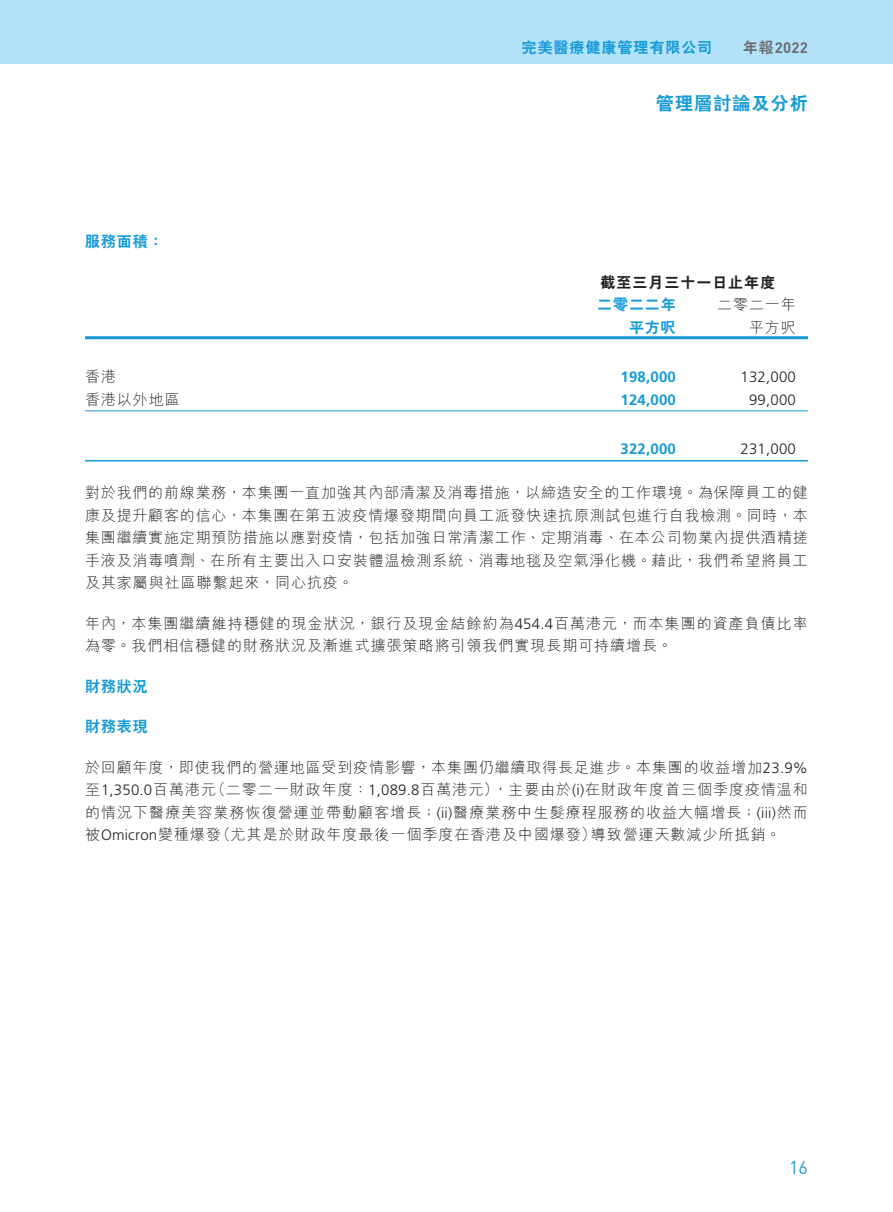
<style>
.page{position:relative;width:893px;height:1212px;background:#fff}
.page>*{position:absolute;margin:0;border:0;box-sizing:border-box;transform-origin:0 0}
.t1{font:800 18px "C Hei 2 HK";letter-spacing:.065em;color:#169ad7}
.t2{font:18px "DIN";color:#169ad7}
._11_P0{font:300 15px/22.5px "M Hei HK";letter-spacing:.065em;color:#231f20;text-align:justify}
._11_P0-2{font:300 15px "Frutiger LT Std";letter-spacing:.015em;color:#231f20}
._01_Body_Text{font:700 15px "Frutiger LT Std";letter-spacing:.015em;color:#169ad7}
._01_Body_Text-2{font:800 15px "C Hei 2 HK";letter-spacing:.065em;color:#169ad7}
._01_Body_Text-3{font:300 15px "Frutiger LT Std";letter-spacing:.015em;color:#231f20}
._01_Body_Text-4{font:800 15px "C Hei 2 HK";letter-spacing:.065em;color:#231f20}
._04___H2{font:800 15px "C Hei 2 HK";letter-spacing:.065em;color:#169ad7}
._01_Body_Text-5{font:300 15px "M Hei HK";letter-spacing:.065em;color:#231f20}
._15_Table_Stub{font:300 15px "M Hei HK";letter-spacing:.065em;color:#231f20}
.t3{font:700 15px "DIN Pro";color:#6c6d70}
._03_H1{font:800 15px "C Hei 2 HK";color:#169ad7}
.s1{font-family:"C Hei 2 HK";font-weight:800}
.s2{font-family:"Frutiger LT Std"}
.s3{font-family:"M Hei HK"}
</style>
<div class="page">
<div style="left:0;top:0;width:893px;height:64px;background:#b1e2f9"></div>
<hr style="left:85px;top:336px;width:483px;height:3px;background:#169ad7">
<hr style="left:568px;top:336px;width:120px;height:3px;background:#169ad7">
<hr style="left:688px;top:336px;width:120px;height:3px;background:#169ad7">
<hr style="left:85px;top:410px;width:483px;height:1px;background:#169ad7">
<hr style="left:568px;top:410px;width:120px;height:1px;background:#169ad7">
<hr style="left:688px;top:410px;width:120px;height:1px;background:#169ad7">
<hr style="left:85px;top:460px;width:483px;height:1px;background:#169ad7">
<hr style="left:568px;top:460px;width:120px;height:1px;background:#169ad7">
<hr style="left:688px;top:460px;width:120px;height:1px;background:#169ad7">
<p class="_01_Body_Text-2" style="left:522px;top:37px;width:192px">完美醫療健康管理有限公司</p>
<p class="t3" style="left:743px;top:37px;width:67px"><span class="s1">年報</span>2022</p>
<p class="_04___H2" style="left:85px;top:232px;width:80px">服務面積：</p>
<p class="_15_Table_Stub" style="left:85px;top:366px;width:32px">香港</p>
<p class="_15_Table_Stub" style="left:85px;top:389px;width:96px">香港以外地區</p>
<p class="t1" style="left:656px;top:91px;width:154px">管理層討論及分析</p>
<p class="_01_Body_Text-4" style="left:601px;top:272px;width:176px">截至三月三十一日止年度</p>
<p class="_01_Body_Text-5" style="left:717px;top:294px;width:80px">二零二一年</p>
<p class="_01_Body_Text-2" style="left:597px;top:295px;width:80px">二零二二年</p>
<p class="_01_Body_Text-2" style="left:629px;top:317px;width:48px">平方呎</p>
<p class="_01_Body_Text-5" style="left:749px;top:317px;width:48px">平方呎</p>
<p class="_01_Body_Text" style="left:620px;top:368px;width:57px">198,000</p>
<p class="_01_Body_Text-3" style="left:740px;top:369px;width:57px">132,000</p>
<p class="_01_Body_Text" style="left:620px;top:391px;width:57px">124,000</p>
<p class="_01_Body_Text-3" style="left:749px;top:391px;width:48px">99,000</p>
<p class="_01_Body_Text" style="left:620px;top:440px;width:57px">322,000</p>
<p class="_11_P0" style="left:85px;top:481px;width:724px">對於我們的前線業務，本集團一直加強其內部清潔及消毒措施，以締造安全的工作環境。為保障員工的健康及提升顧客的信心，本集團在第五波疫情爆發期間向員工派發快速抗原測試包進行自我檢測。同時，本集團繼續實施定期預防措施以應對疫情，包括加強日常清潔工作、定期消毒、在本公司物業內提供酒精搓手液及消毒噴劑、在所有主要出入口安裝體温檢測系統、消毒地毯及空氣淨化機。藉此，我們希望將員工及其家屬與社區聯繫起來，同心抗疫。</p>
<p class="_11_P0" style="left:85px;top:611px;width:724px">年內，本集團繼續維持穩健的現金狀況，銀行及現金結餘約為<span class="s2">454.4</span>百萬港元，而本集團的資產負債比率為零。我們相信穩健的財務狀況及漸進式擴張策略將引領我們實現長期可持續增長。</p>
<p class="_03_H1" style="left:85px;top:676px;width:64px">財務狀況</p>
<p class="_04___H2" style="left:85px;top:717px;width:64px">財務表現</p>
<p class="_11_P0" style="left:85px;top:755px;width:724px;text-align:right">於回顧年度，即使我們的營運地區受到疫情影響，本集團仍繼續取得長足進步。本集團的收益增加<span class="s2">23.9%</span>，主要由於 <span class="s2">)i(</span> 在財政年度首三個季度疫情温和</p>
<p class="_01_Body_Text-3" style="left:740px;top:441px;width:57px">231,000</p>
<p class="_11_P0" style="left:211px;top:778px;width:289px">（二零二一財政年度：<span class="s2">1,089.8</span>百萬港元）</p>
<p class="_11_P0-2" style="left:85px;top:781px;width:133px"><span class="s3">至</span>1,350.0<span class="s3">百萬港元</span></p>
<p class="_11_P0" style="left:85px;top:800px;width:724px">的情況下醫療美容業務恢復營運並帶動顧客增長；<span class="s2">( )i i</span> 醫療業務中生髮療程服務的收益大幅增長；<span class="s2">(iii)</span>然而</p>
<p class="_11_P0" style="left:591px;top:823px;width:191px">導致營運天數減少所抵銷。</p>
<p class="_11_P0" style="left:216px;top:823px;width:382px">（尤其是於財政年度最後一個季度在香港及中國爆發）</p>
<p class="_11_P0-2" style="left:85px;top:826px;width:138px"><span class="s3">被</span>Omicron<span class="s3">變種爆發</span></p>
<p class="t2" style="left:789px;top:1156px;width:20px">16</p>
</div>
